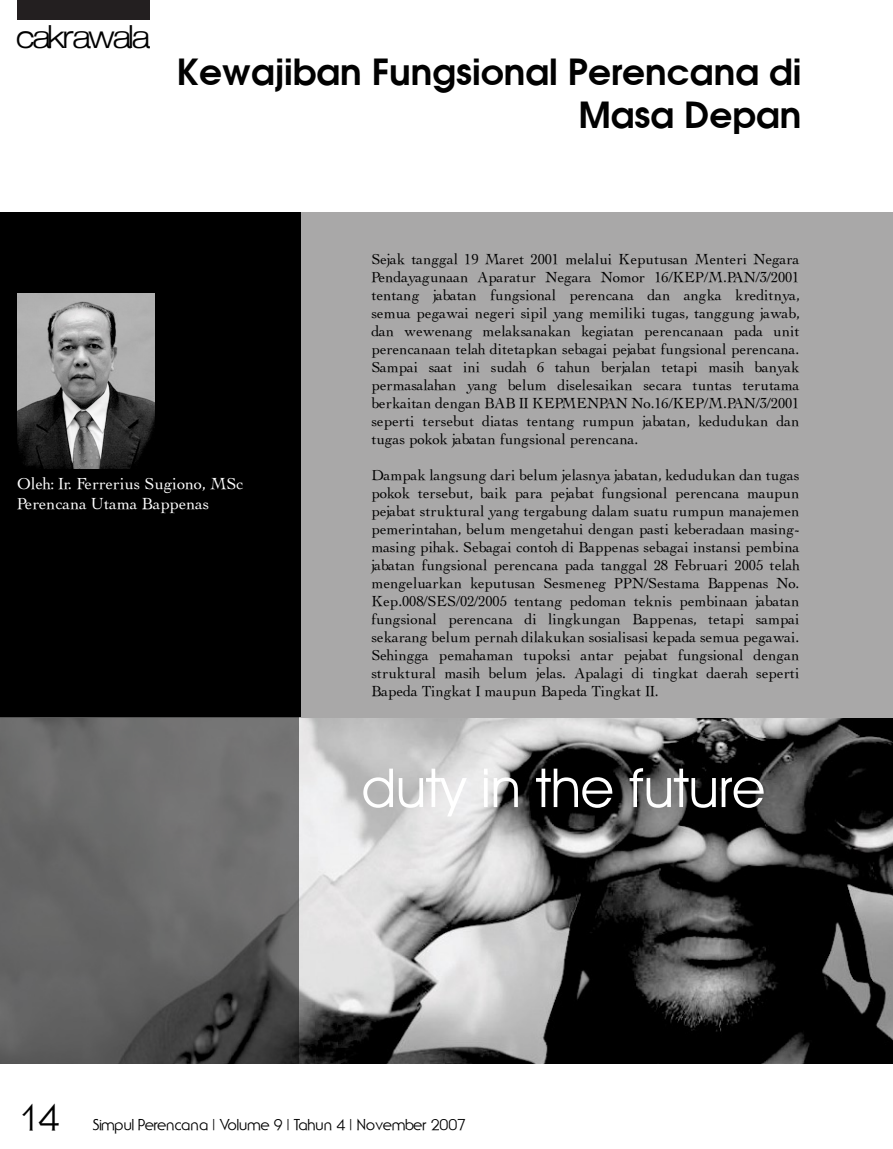
<style>
.page{position:relative;width:893px;height:1149px;background:#fff}
.page>*{position:absolute;margin:0;border:0;box-sizing:border-box;transform-origin:0 0}
.t1{font:54px "Avant Garde IT Cby BT";color:#fff}
.t2{font:600 36px/43.2px "Avant Garde";color:#010101;text-align:right}
.t3{font:36px "Ubiq Gothic S Si";color:#000}
.t4{font:22.5px "Strait";color:#000}
.t5{font:16.5px/19.8px "Thesis S Si";color:#fff}
.t6{font:15px/18px "Thesis S Si";color:#000;text-align:justify}
.t7{font:15px "Ubiq Gothic S Si";color:#000}
</style>
<div class="page">
<div style="left:17px;top:0;width:132px;height:20px;background:#231f20"></div>
<div style="left:0;top:213px;width:893px;height:850px;background:#a9a8a8"></div>
<img style="left:299px;top:718px;width:594px;height:345px">
<div style="left:0;top:213px;width:300px;height:503px;background:#000"></div>
<img style="left:17px;top:293px;width:138px;height:175px">
<svg style="left:0;top:716px;width:299px;height:347px;fill:#686868"></svg>
<h3 class="t4" style="left:17px;top:20px;width:133px">cakrawala</h3>
<h2 class="t2" style="left:177px;top:49px;width:626px">Kewajiban Fungsional Perencana di<br>Masa Depan</h2>
<p class="t5" style="left:17px;top:474px;width:228px">Oleh: Ir. Ferrerius Sugiono, MSc<br>Perencana Utama Bappenas</p>
<p class="t6" style="left:371px;top:250px;width:430px">Sejak tanggal 19 Maret 2001 melalui Keputusan Menteri Negara Pendayagunaan Aparatur Negara Nomor 16/KEP/M.PAN/3/2001 tentang jabatan fungsional perencana dan angka kreditnya, semua pegawai negeri sipil yang memiliki tugas, tanggung jawab, dan wewenang melaksanakan kegiatan perencanaan pada unit perencanaan telah ditetapkan sebagai pejabat fungsional perencana.<br>Sampai saat ini sudah 6 tahun berjalan tetapi masih banyak permasalahan yang belum diselesaikan secara tuntas terutama berkaitan dengan BAB II KEPMENPAN No.16/KEP/M.PAN/3/2001 seperti tersebut diatas tentang rumpun jabatan, kedudukan dan tugas pokok jabatan fungsional perencana.</p>
<p class="t6" style="left:371px;top:466px;width:430px">Dampak langsung dari belum jelasnya jabatan, kedudukan dan tugas pokok tersebut, baik para pejabat fungsional perencana maupun pejabat struktural yang tergabung dalam suatu rumpun manajemen pemerintahan, belum mengetahui dengan pasti keberadaan masing&shy;masing pihak. Sebagai contoh di Bappenas sebagai instansi pembina jabatan fungsional perencana pada tanggal 28 Februari 2005 telah mengeluarkan keputusan Sesmeneg PPN/Sestama Bappenas No.<br>Kep.008/SES/02/2005 tentang pedoman teknis pembinaan jabatan fungsional perencana di lingkungan Bappenas, tetapi sampai sekarang belum pernah dilakukan sosialisasi kepada semua pegawai.<br>Sehingga pemahaman tupoksi antar pejabat fungsional dengan struktural masih belum jelas. Apalagi di tingkat daerah seperti Bapeda Tingkat I maupun Bapeda Tingkat II.</p>
<h1 class="t1" style="left:362px;top:754px;width:405px">duty in the future</h1>
<h2 class="t3" style="left:17px;top:1095px;width:44px">14</h2>
<p class="t7" style="left:93px;top:1115px;width:374px">Simpul Perencana | Volume 9 | Tahun 4 | November 2007</p>
</div>
